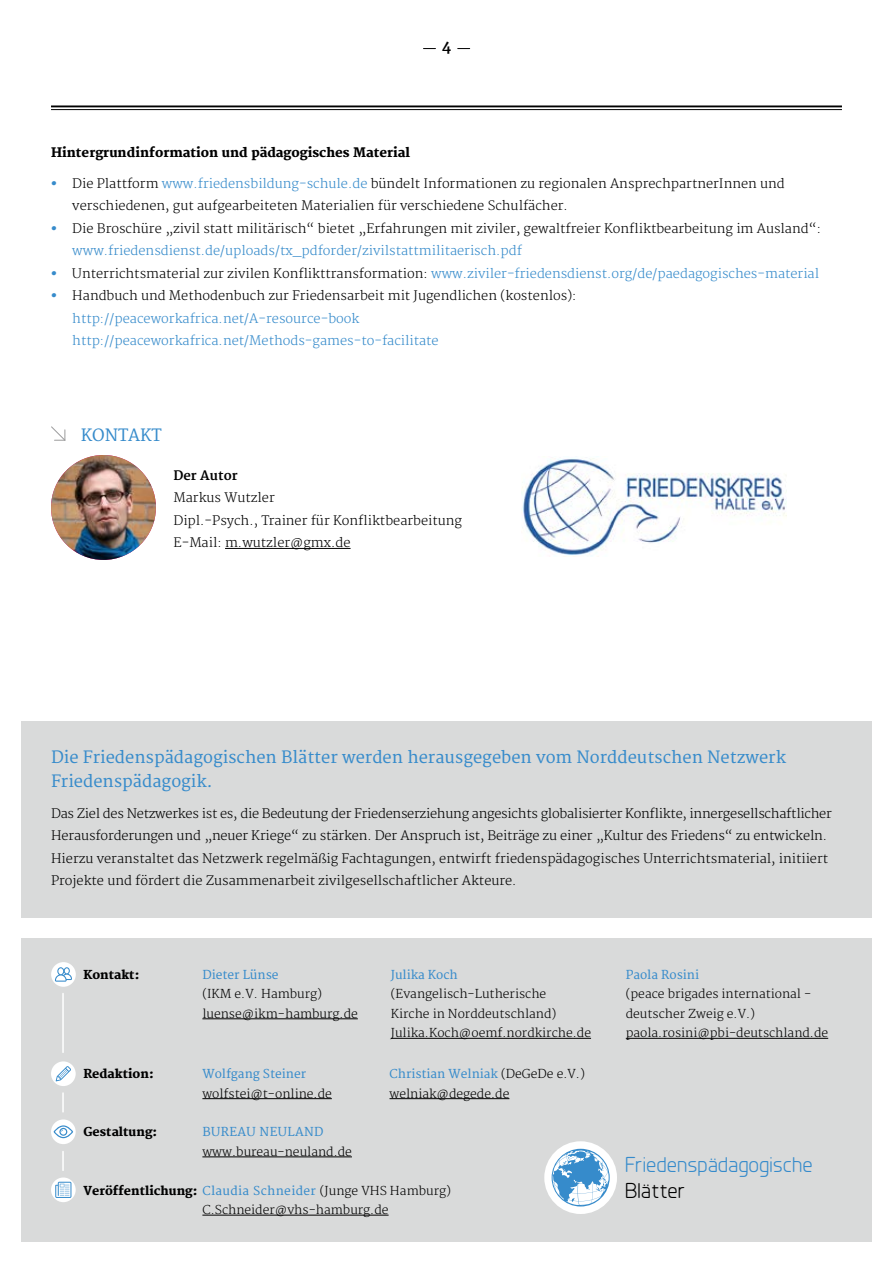
<style>
.page{position:relative;width:893px;height:1263px;background:#fff}
.page>*{position:absolute;margin:0;border:0;box-sizing:border-box;transform-origin:0 0}
.t1{font:21.6px "Planer";color:#368bcb}
.t2{font:21.6px "Planer";color:#000}
.t3{font:16.5px/24px "Merriweather";color:#368bcb}
.t4{font:700 15px "Merriweather";color:#000}
.t5{font:300 12.75px/22.5px "Merriweather";color:#000}
.t6{font:300 12.75px/22.5px "Merriweather";color:#368bcb}
.t7{font:800 12.75px "Merriweather";color:#000}
.t8{font:700 12.75px "Merriweather";color:#000}
.t9{font:300 12px/19.5px "Merriweather";color:#000}
.t10{font:12px "Merriweather";color:#368bcb}
.t11{font:800 12px "Merriweather";color:#000}
.s1{font-weight:800;color:#368bcb}
.s2{color:#368bcb}
.s3{font-weight:800}
.s4{color:#000}
.s5{font-weight:400;color:#368bcb}
</style>
<div class="page">
<div style="left:21px;top:721px;width:851px;height:196px;background:#d9dada"></div>
<hr style="left:225px;top:548px;width:126px;height:1px;background:#000">
<div style="left:21px;top:938px;width:851px;height:304px;background:#d9dada"></div>
<svg style="left:458px;top:48px;width:12px;height:1px"></svg>
<svg style="left:423px;top:48px;width:12px;height:1px"></svg>
<img style="left:51px;top:455px;width:105px;height:105px;border-radius:52px">
<hr style="left:51px;top:105px;width:791px;height:2px;background:#000">
<hr style="left:51px;top:109px;width:791px;height:1px;background:#000">
<hr style="left:62px;top:993px;width:2px;height:59px;background:#fff">
<svg style="left:62px;top:1093px;width:2px;height:19px"></svg>
<svg style="left:62px;top:1151px;width:2px;height:19px"></svg>
<div style="left:544px;top:1141px;width:73px;height:73px;background:#fff;border-radius:50%"></div>
<svg style="left:552px;top:1149px;width:58px;height:57px"></svg>
<div style="left:51px;top:962px;width:25px;height:25px;background:#fff;border-radius:50%"></div>
<svg style="left:55px;top:967px;width:17px;height:15px"></svg>
<hr style="left:626px;top:1038px;width:202px;height:1px;background:#000">
<hr style="left:391px;top:1038px;width:200px;height:1px;background:#000">
<hr style="left:202px;top:1018px;width:156px;height:1px;background:#000">
<div style="left:51px;top:1061px;width:25px;height:25px;background:#fff;border-radius:50%"></div>
<svg style="left:56px;top:1066px;width:15px;height:15px"></svg>
<hr style="left:389px;top:1098px;width:120px;height:1px;background:#000">
<hr style="left:202px;top:1098px;width:130px;height:1px;background:#000">
<div style="left:51px;top:1119px;width:25px;height:25px;background:#fff;border-radius:50%"></div>
<svg style="left:54px;top:1125px;width:19px;height:13px"></svg>
<hr style="left:202px;top:1156px;width:150px;height:1px;background:#000">
<svg style="left:51px;top:1177px;width:25px;height:25px"></svg>
<svg style="left:55px;top:1182px;width:16px;height:16px"></svg>
<hr style="left:202px;top:1215px;width:187px;height:1px;background:#000">
<svg style="left:51px;top:426px;width:15px;height:15px"></svg>
<img style="left:521px;top:458px;width:266px;height:99px">
<p class="t4" style="left:442px;top:37px;width:11px">4</p>
<p class="t7" style="left:51px;top:145px;width:361px">Hintergrundinformation und pädagogisches Material</p>
<p class="t5" style="left:72px;top:172px;width:714px;text-indent:-21px"><span class="s1">•</span> Die Plattform <span class="s2">www.friedensbildung-schule.de</span> bündelt Informationen zu regionalen AnsprechpartnerInnen und verschiedenen, gut aufgearbeiteten Materialien für verschiedene Schulfächer.</p>
<p class="t5" style="left:72px;top:217px;width:750px;text-indent:-21px"><span class="s1">•</span> Die Broschüre „zivil statt militärisch“ bietet „Erfahrungen mit ziviler, gewaltfreier Konfliktbearbeitung im Ausland“: <span class="s2">www.friedensdienst.de/uploads/tx_pdforder/zivilstattmilitaerisch.pdf</span></p>
<p class="t6" style="left:51px;top:262px;width:770px"><span class="s3">•</span> <span class="s4">Unterrichtsmaterial zur zivilen Konflikttransformation:</span> www.ziviler-friedensdienst.org/de/paedagogisches-material</p>
<p class="t6" style="left:72px;top:285px;width:506px;text-indent:-21px"><span class="s3">•</span> <span class="s4">Handbuch und Methodenbuch zur Friedensarbeit mit Jugendlichen (kostenlos): </span>http://peaceworkafrica.net/A-resource-book http://peaceworkafrica.net/Methods-games-to-facilitate</p>
<p class="t3" style="left:81px;top:424px;width:83px">Kontakt</p>
<p class="t8" style="left:173px;top:468px;width:66px">Der Autor</p>
<p class="t5" style="left:173px;top:487px;width:290px">Markus Wutzler<br>Dipl.-Psych., Trainer für Konfliktbearbeitung<br>E-Mail: m.wutzler@gmx.de</p>
<p class="t3" style="left:51px;top:746px;width:736px">Die Friedenspädagogischen Blätter werden herausgegeben vom Norddeutschen Netzwerk<br>Friedenspädagogik.</p>
<p class="t5" style="left:51px;top:803px;width:782px">Das Ziel des Netzwerkes ist es, die Bedeutung der Friedenserziehung angesichts globalisierter Konflikte, innergesellschaftlicher Herausforderungen und „neuer Kriege“ zu stärken. Der Anspruch ist, Beiträge zu einer „Kultur des Friedens“ zu entwickeln.<br>Hierzu veranstaltet das Netzwerk regelmäßig Fachtagungen, entwirft friedenspädagogisches Unterrichtsmaterial, initiiert Projekte und fördert die Zusammenarbeit zivilgesellschaftlicher Akteure.</p>
<p class="t10" style="left:202px;top:967px;width:78px">Dieter Lünse</p>
<p class="t9" style="left:202px;top:985px;width:157px">(IKM e.V. Hamburg) luense@ikm-hamburg.de</p>
<p class="t11" style="left:83px;top:967px;width:58px">Kontakt:</p>
<p class="t10" style="left:626px;top:967px;width:75px">Paola Rosini</p>
<p class="t9" style="left:626px;top:985px;width:204px">(peace brigades international - deutscher Zweig e.V.) paola.rosini@pbi-deutschland.de</p>
<p class="t10" style="left:391px;top:967px;width:68px">Julika Koch</p>
<p class="t9" style="left:391px;top:985px;width:202px">(Evangelisch-Lutherische<br>Kirche in Norddeutschland)<br>Julika.Koch@oemf.nordkirche.de</p>
<p class="t11" style="left:83px;top:1067px;width:72px">Redaktion:</p>
<p class="t9" style="left:389px;top:1064px;width:197px"><span class="s5">Christian Welniak</span> (DeGeDe e.V.) welniak@degede.de</p>
<p class="t10" style="left:202px;top:1067px;width:105px">Wolfgang Steiner</p>
<p class="t9" style="left:202px;top:1084px;width:131px">wolfstei@t-online.de</p>
<p class="t11" style="left:83px;top:1125px;width:75px">Gestaltung:</p>
<p class="t10" style="left:202px;top:1125px;width:10px">BUREAU</p>
<p class="t10" style="left:260px;top:1125px;width:10px">NEULAND</p>
<p class="t9" style="left:202px;top:1142px;width:151px">www.bureau-neuland.de</p>
<p class="t9" style="left:202px;top:1181px;width:250px;text-indent:-119px"><span class="s3">Veröffentlichung:</span> <span class="s5">Claudia S chneider</span> (Junge VHS Hamburg)<br>C.Schneider@vhs-hamburg.de</p>
<h1 class="t1" style="left:625px;top:1152px;width:189px">Friedenspädagogische</h1>
<h1 class="t2" style="left:625px;top:1178px;width:62px">Blätter</h1>
</div>
